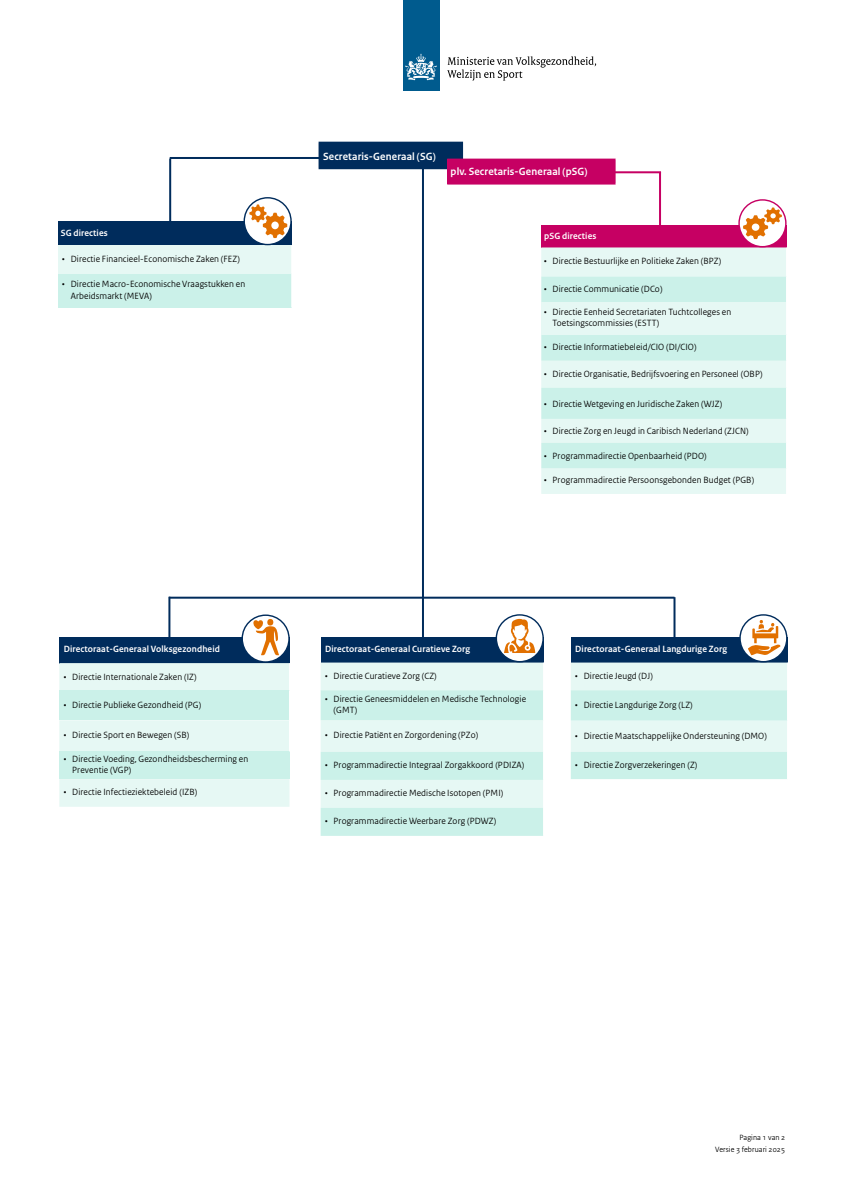
<style>
.page{position:relative;width:842px;height:1191px;background:#fff}
.page>*{position:absolute;margin:0;border:0;box-sizing:border-box;transform-origin:0 0}
.vws_11_-_Plat{font:700 11px "Rijksoverheid Sans Heading";letter-spacing:.015em;color:#fff}
.t1{font:9.5px/11.4px "Rijksoverheid Sans";letter-spacing:.015em;color:#000}
.vws_09_-_Tussenkop_drie{font:700 9.5px "Rijksoverheid Sans Heading";letter-spacing:.015em;color:#fff}
.vws_12_-_Plat_opsomming_één{font:8px/12px "Rijksoverheid Sans";letter-spacing:.015em;color:#000;text-align:right}
</style>
<div class="page">
<div style="left:403px;top:0;width:36px;height:91px;background:#005b8e"></div>
<svg style="left:405px;top:54px;width:32px;height:27px"></svg>
<svg style="left:447px;top:56px;width:149px;height:25px"></svg>
<div style="left:58px;top:221px;width:234px;height:25px;background:#002c5c"></div>
<div style="left:58px;top:246px;width:234px;height:28px;background:#e6f8f4"></div>
<div style="left:58px;top:274px;width:234px;height:33px;background:#cbf1e9"></div>
<svg style="left:291px;top:246px;width:1px;height:28px"></svg>
<hr style="left:291px;top:274px;width:1px;height:33px;background:#fff">
<hr style="left:659px;top:172px;width:2px;height:57px;background:#c60063">
<hr style="left:673px;top:597px;width:2px;height:45px;background:#002c5c">
<hr style="left:169px;top:596px;width:505px;height:2px;background:#002c5c">
<hr style="left:168px;top:597px;width:2px;height:40px;background:#002c5c">
<hr style="left:169px;top:159px;width:2px;height:72px;background:#002c5c">
<hr style="left:614px;top:171px;width:47px;height:2px;background:#c60063">
<hr style="left:422px;top:167px;width:2px;height:475px;background:#002c5c">
<div style="left:541px;top:225px;width:245px;height:22px;background:#c60063"></div>
<div style="left:541px;top:247px;width:245px;height:247px;background:#e6f8f4"></div>
<svg style="left:541px;top:276px;width:245px;height:192px;background:#d4f3ec"></svg>
<div style="left:541px;top:302px;width:245px;height:32px;background:#e6f8f4"></div>
<div style="left:571px;top:637px;width:216px;height:25px;background:#002c5c"></div>
<svg style="left:571px;top:662px;width:217px;height:117px;background:#d7f3ed"></svg>
<div style="left:321px;top:637px;width:223px;height:25px;background:#002c5c"></div>
<svg style="left:321px;top:662px;width:223px;height:174px;background:#d8f3ee"></svg>
<div style="left:59px;top:637px;width:230px;height:26px;background:#002c5c"></div>
<svg style="left:59px;top:663px;width:231px;height:143px;background:#daf5ef"></svg>
<hr style="left:289px;top:690px;width:1px;height:30px;background:#fff">
<hr style="left:289px;top:720px;width:1px;height:31px;background:#fff">
<div style="left:319px;top:142px;width:144px;height:27px;background:#002c5c"></div>
<div style="left:448px;top:159px;width:167px;height:25px;background:#c60063"></div>
<hr style="left:447px;top:159px;width:169px;height:1px;background:#c60063">
<svg style="left:447px;top:160px;width:1px;height:23px"></svg>
<svg style="left:615px;top:160px;width:1px;height:23px"></svg>
<hr style="left:447px;top:183px;width:169px;height:1px;background:#c60063">
<hr style="left:170px;top:157px;width:151px;height:2px;background:#002c5c">
<svg style="left:496px;top:615px;width:47px;height:46px"></svg>
<svg style="left:504px;top:618px;width:31px;height:35px"></svg>
<div style="left:496px;top:614px;width:48px;height:48px;border:1px solid #002c5c;border-radius:50%"></div>
<svg style="left:740px;top:615px;width:47px;height:46px"></svg>
<svg style="left:748px;top:620px;width:33px;height:35px"></svg>
<div style="left:739px;top:614px;width:48px;height:48px;border:1px solid #002c5c;border-radius:50%"></div>
<svg style="left:242px;top:615px;width:47px;height:47px"></svg>
<div style="left:242px;top:614px;width:48px;height:48px;border:1px solid #002c5c;border-radius:50%"></div>
<svg style="left:252px;top:619px;width:27px;height:37px"></svg>
<svg style="left:244px;top:198px;width:47px;height:46px"></svg>
<div style="left:244px;top:197px;width:48px;height:48px;border:1px solid #002c5c;border-radius:50%"></div>
<svg style="left:249px;top:204px;width:38px;height:34px"></svg>
<svg style="left:739px;top:200px;width:47px;height:47px"></svg>
<div style="left:738px;top:199px;width:48px;height:48px;border:1px solid #c60063;border-radius:50%"></div>
<svg style="left:743px;top:207px;width:39px;height:32px"></svg>
<p class="vws_09_-_Tussenkop_drie" style="left:61px;top:227px;width:48px">SG directies</p>
<p class="t1" style="left:62px;top:253px;width:179px">• Directie Financieel-Economische Zaken (FEZ)</p>
<p class="t1" style="left:71px;top:278px;width:176px;text-indent:-9px">• Directie Macro-Economische Vraagstukken en<br>Arbeidsmarkt (MEVA)</p>
<p class="vws_09_-_Tussenkop_drie" style="left:64px;top:644px;width:158px">Directoraat-Generaal Volksgezondheid</p>
<p class="t1" style="left:64px;top:671px;width:134px">• Directie Internationale Zaken (IZ)</p>
<p class="t1" style="left:64px;top:699px;width:139px">• Directie Publieke Gezondheid (PG)</p>
<p class="t1" style="left:64px;top:729px;width:127px">• Directie Sport en Bewegen (SB)</p>
<p class="t1" style="left:72px;top:753px;width:178px;text-indent:-9px">• Directie Voeding, Gezondheidsbescherming en<br>Preventie (VGP)</p>
<p class="t1" style="left:64px;top:786px;width:135px">• Directie Infectieziektebeleid (IZB)</p>
<p class="vws_11_-_Plat" style="left:323px;top:150px;width:114px">Secretaris-Generaal (SG)</p>
<p class="vws_11_-_Plat" style="left:450px;top:165px;width:138px">plv. Secretaris-Generaal (pSG)</p>
<p class="vws_09_-_Tussenkop_drie" style="left:544px;top:230px;width:54px">pSG directies</p>
<p class="t1" style="left:544px;top:256px;width:179px">• Directie Bestuurlijke en Politieke Zaken (BPZ)</p>
<p class="t1" style="left:544px;top:283px;width:120px">• Directie Communicatie (DCo)</p>
<p class="t1" style="left:553px;top:306px;width:180px;text-indent:-9px">• Directie Eenheid Secretariaten Tuchtcolleges en<br>Toetsingscommissies (ESTT)</p>
<p class="t1" style="left:544px;top:341px;width:154px">• Directie Informatiebeleid/CIO (DI/CIO)</p>
<p class="t1" style="left:544px;top:368px;width:220px">• Directie Organisatie, Bedrijfsvoering en Personeel (OBP)</p>
<p class="t1" style="left:544px;top:398px;width:180px">• Directie Wetgeving en Juridische Zaken (WJZ)</p>
<p class="t1" style="left:544px;top:426px;width:206px">• Directie Zorg en Jeugd in Caribisch Nederland (ZJCN)</p>
<p class="t1" style="left:544px;top:450px;width:164px">• Programmadirectie Openbaarheid (PDO)</p>
<p class="t1" style="left:544px;top:475px;width:212px">• Programmadirectie Persoonsgebonden Budget (PGB)</p>
<p class="vws_09_-_Tussenkop_drie" style="left:325px;top:643px;width:147px">Directoraat-Generaal Curatieve Zorg</p>
<p class="t1" style="left:325px;top:670px;width:113px">• Directie Curatieve Zorg (CZ)</p>
<p class="t1" style="left:334px;top:693px;width:194px;text-indent:-9px">• Directie Geneesmiddelen en Medische Technologie (GMT)</p>
<p class="t1" style="left:325px;top:729px;width:155px">• Directie Patiënt en Zorgordening (PZo)</p>
<p class="t1" style="left:325px;top:759px;width:201px">• Programmadirectie Integraal Zorgakkoord (PDIZA)</p>
<p class="t1" style="left:325px;top:787px;width:180px">• Programmadirectie Medische Isotopen (PMI)</p>
<p class="t1" style="left:325px;top:815px;width:173px">• Programmadirectie Weerbare Zorg (PDWZ)</p>
<p class="vws_09_-_Tussenkop_drie" style="left:575px;top:643px;width:153px">Directoraat-Generaal Langdurige Zorg</p>
<p class="t1" style="left:575px;top:670px;width:79px">• Directie Jeugd (DJ)</p>
<p class="t1" style="left:575px;top:699px;width:119px">• Directie Langdurige Zorg (LZ)</p>
<p class="t1" style="left:575px;top:730px;width:193px">• Directie Maatschappelijke Ondersteuning (DMO)</p>
<p class="t1" style="left:575px;top:759px;width:124px">• Directie Zorgverzekeringen (Z)</p>
<p class="vws_12_-_Plat_opsomming_één" style="left:715px;top:1131px;width:72px">Pagina 1 van 2<br>Versie 3 februari 2025</p>
</div>
